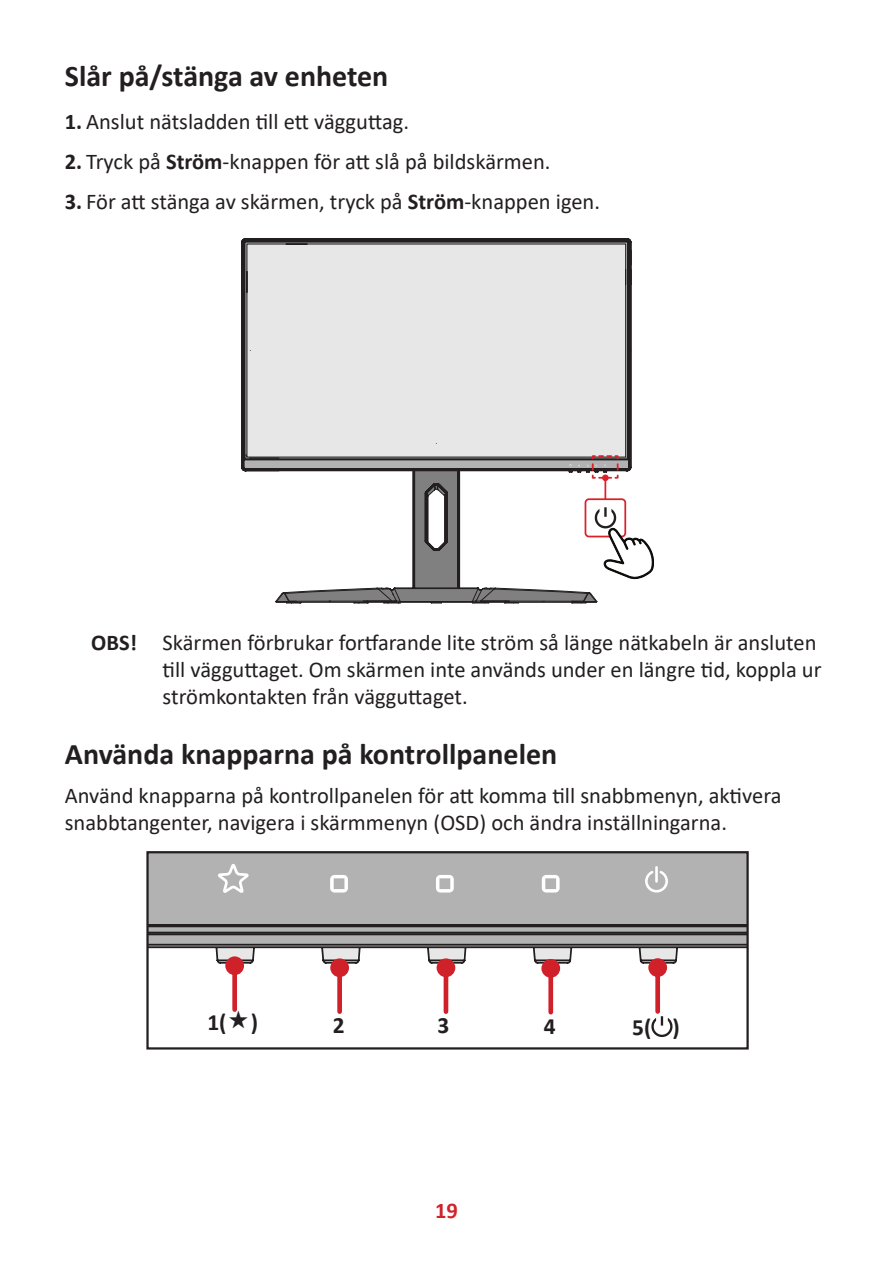
<style>
.page{position:relative;width:893px;height:1263px;background:#fff}
.page>*{position:absolute;margin:0;border:0;box-sizing:border-box;transform-origin:0 0}
.t1{font:700 30px "Calibri";color:#231f20}
.t2{font:700 23.4px "Calibri";color:#231f20}
.t3{font:22.5px/27px "Calibri";color:#231f20}
.t4{font:700 22.5px "Calibri";color:#d1232a}
.s1{font-weight:700}
</style>
<div class="page">
<svg style="left:241px;top:239px;width:390px;height:233px;background:#dadbda"></svg>
<svg style="left:275px;top:454px;width:379px;height:149px"></svg>
<svg style="left:149px;top:854px;width:597px;height:176px"></svg>
<svg style="left:645px;top:871px;width:23px;height:21px"></svg>
<hr style="left:655px;top:866px;width:3px;height:17px;background:#fff">
<svg style="left:330px;top:875px;width:18px;height:17px"></svg>
<svg style="left:542px;top:875px;width:18px;height:17px"></svg>
<svg style="left:436px;top:875px;width:18px;height:17px"></svg>
<svg style="left:218px;top:864px;width:31px;height:29px"></svg>
<div style="left:146px;top:851px;width:603px;height:198px;border:2px solid #231f20"></div>
<div style="left:655px;top:968px;width:5px;height:43px;background:#d02029"></div>
<div style="left:648px;top:958px;width:19px;height:19px;background:#d02029;border-radius:50%"></div>
<svg style="left:651px;top:1016px;width:21px;height:21px"></svg>
<svg style="left:148px;top:945px;width:422px;height:103px"></svg>
<h1 class="t1" style="left:65px;top:55px;width:325px">Slår på/stänga av enheten</h1>
<p class="t3" style="left:65px;top:108px;width:346px"><span class="s1">1.</span> Anslut nätsladden till ett vägguttag.</p>
<p class="t3" style="left:65px;top:147px;width:487px"><span class="s1">2.</span> Tryck på <span class="s1">Ström</span>-knappen för att slå på bildskärmen.</p>
<p class="t3" style="left:65px;top:187px;width:537px"><span class="s1">3.</span> För att stänga av skärmen, tryck på <span class="s1">Ström</span>-knappen igen.</p>
<p class="t3" style="left:163px;top:628px;width:660px;text-indent:-71px"><span class="s1">OBS!</span> Skärmen förbrukar fortfarande lite ström så länge nätkabeln är ansluten till vägguttaget. Om skärmen inte används under en längre tid, koppla ur strömkontakten från vägguttaget.</p>
<h1 class="t1" style="left:65px;top:733px;width:494px">Använda knapparna på kontrollpanelen</h1>
<p class="t3" style="left:65px;top:781px;width:718px">Använd knapparna på kontrollpanelen för att komma till snabbmenyn, aktivera snabbtangenter, navigera i skärmmenyn (OSD) och ändra inställningarna.</p>
<p class="t2" style="left:207px;top:1005px;width:52px">1( )</p>
<p class="t2" style="left:333px;top:1008px;width:13px">2</p>
<p class="t2" style="left:437px;top:1008px;width:13px">3</p>
<p class="t2" style="left:544px;top:1010px;width:13px">4</p>
<p class="t2" style="left:632px;top:1010px;width:49px">5( )</p>
<p class="t4" style="left:435px;top:1194px;width:24px">19</p>
</div>
